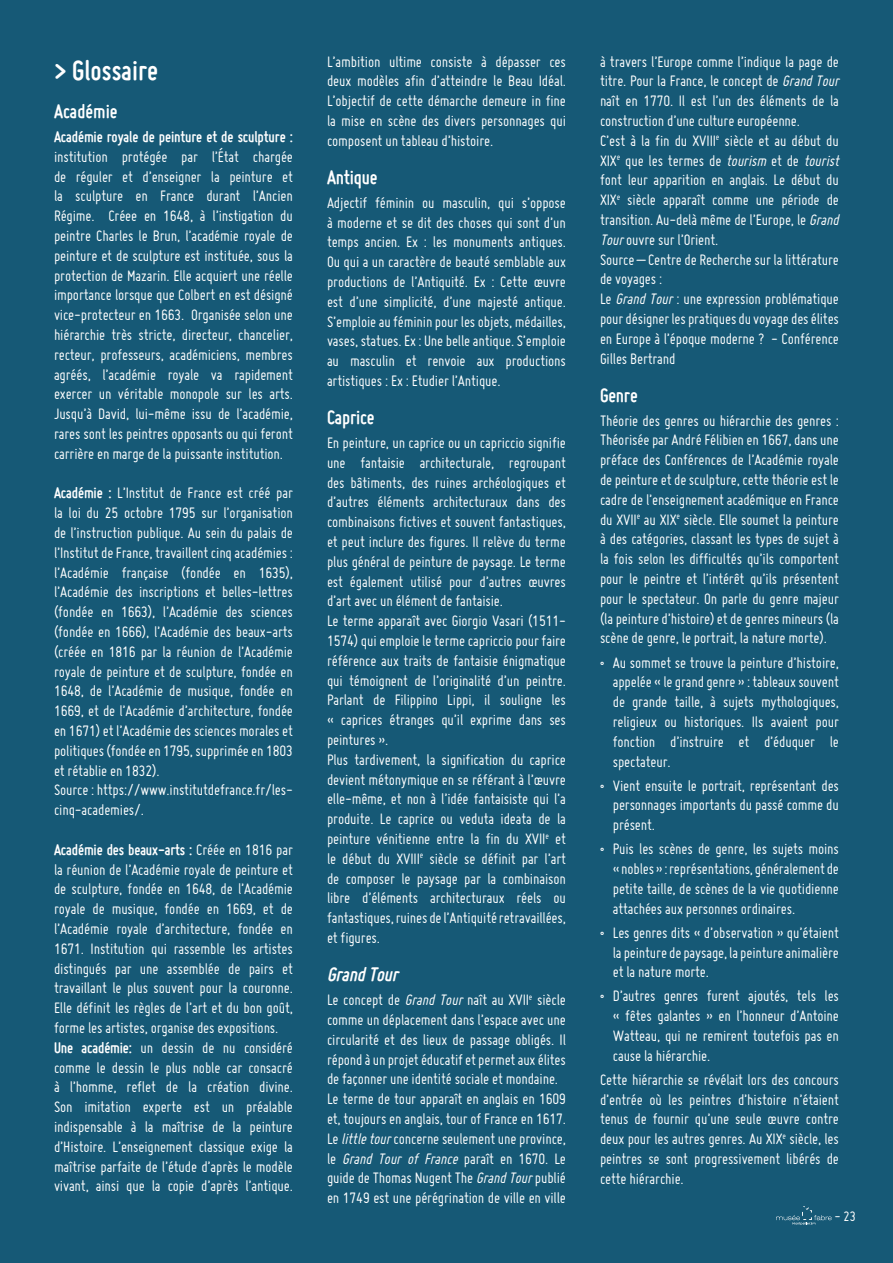
<style>
.page{position:relative;width:893px;height:1263px;background:#165976}
.page>*{position:absolute;margin:0;border:0;box-sizing:border-box;transform-origin:0 0}
.t1{font:700 30px "Miso";color:#fff}
.t2{font:700 21px "Miso";letter-spacing:-.01em;color:#fff}
.t3{font:italic 700 21px "Miso";color:#fff}
.t4{font:16.5px/19.8px "Miso";letter-spacing:-.01em;color:#fff;text-align:justify}
.t5{font:700 16.5px "Miso";letter-spacing:-.01em;color:#fff}
.t6{font:15px "Miso";color:#fff}
.s1{font-weight:700}
.s2{font-style:italic}
</style>
<div class="page">
<svg style="left:776px;top:1206px;width:56px;height:19px"></svg>
<h1 class="t1" style="left:54px;top:53px;width:106px">&gt; Glossaire</h1>
<p class="t2" style="left:54px;top:99px;width:65px">Académie</p>
<p class="t5" style="left:54px;top:127px;width:240px">Académie royale de peinture et de sculpture :</p>
<p class="t4" style="left:54px;top:146px;width:240px">institution protégée par l’État chargée de réguler et d’enseigner la peinture et la sculpture en France durant l’Ancien Régime. Créee en 1648, à l’instigation du peintre Charles le Brun, l’académie royale de peinture et de sculpture est instituée, sous la protection de Mazarin. Elle acquiert une réelle importance lorsque que Colbert en est désigné vice-protecteur en 1663. Organisée selon une hiérarchie très stricte, directeur, chancelier, recteur, professeurs, académiciens, membres agréés, l’académie royale va rapidement exercer un véritable monopole sur les arts.<br>Jusqu’à David, lui-même issu de l’académie, rares sont les peintres opposants ou qui feront carrière en marge de la puissante institution.</p>
<p class="t4" style="left:54px;top:483px;width:240px;text-align:left"><span class="s1">Académie :</span> L’Institut de France est créé par la loi du 25 octobre 1795 sur l’organisation de l’instruction publique. Au sein du palais de l’Institut de France, travaillent cinq académies : l’Académie française (fondée en 1635), l’Académie des inscriptions et belles-lettres (fondée en 1663), l’Académie des sciences (fondée en 1666), l’Académie des beaux-arts (créée en 1816 par la réunion de l’Académie royale de peinture et de sculpture, fondée en 1648, de l’Académie de musique, fondée en 1669, et de l’Académie d’architecture, fondée en 1671) et l’Académie des sciences morales et politiques (fondée en 1795, supprimée en 1803 et rétablie en 1832).<br>Source : https://www.institutdefrance.fr/les&shy;cinq-academies/.</p>
<p class="t4" style="left:54px;top:839px;width:240px;text-align:left"><span class="s1">Académie des beaux-arts :</span> Créée en 1816 par la réunion de l’Académie royale de peinture et de sculpture, fondée en 1648, de l’Académie royale de musique, fondée en 1669, et de l’Académie royale d’architecture, fondée en 1671. Institution qui rassemble les artistes distingués par une assemblée de pairs et travaillant le plus souvent pour la couronne.<br>Elle définit les règles de l’art et du bon goût, forme les artistes, organise des expositions.<br><span class="s1">Une académie:</span> un dessin de nu considéré comme le dessin le plus noble car consacré à l’homme, reflet de la création divine.<br>Son imitation experte est un préalable indispensable à la maîtrise de la peinture d’Histoire. L’enseignement classique exige la maîtrise parfaite de l’étude d’après le modèle vivant, ainsi que la copie d’après l’antique.</p>
<p class="t4" style="left:327px;top:51px;width:240px">L’ambition ultime consiste à dépasser ces deux modèles afin d’atteindre le Beau Idéal.<br>L’objectif de cette démarche demeure in fine la mise en scène des divers personnages qui composent un tableau d’histoire.</p>
<p class="t2" style="left:327px;top:165px;width:52px">Antique</p>
<p class="t4" style="left:327px;top:192px;width:240px">Adjectif féminin ou masculin, qui s’oppose à moderne et se dit des choses qui sont d’un temps ancien. Ex : les monuments antiques.<br>Ou qui a un caractère de beauté semblable aux productions de l’Antiquité. Ex : Cette œuvre est d’une simplicité, d’une majesté antique.<br>S’emploie au féminin pour les objets, médailles, vases, statues. Ex : Une belle antique. S’emploie au masculin et renvoie aux productions artistiques : Ex : Etudier l’Antique.</p>
<p class="t2" style="left:327px;top:405px;width:49px">Caprice</p>
<p class="t4" style="left:327px;top:433px;width:240px;text-align:left">En peinture, un caprice ou un capriccio signifie une fantaisie architecturale, regroupant des bâtiments, des ruines archéologiques et d’autres éléments architecturaux dans des combinaisons fictives et souvent fantastiques, et peut inclure des figures. Il relève du terme plus général de peinture de paysage. Le terme est également utilisé pour d’autres œuvres d’art avec un élément de fantaisie.<br>Le terme apparaît avec Giorgio Vasari (1511- 1574) qui emploie le terme capriccio pour faire référence aux traits de fantaisie énigmatique qui témoignent de l’originalité d’un peintre.<br>Parlant de Filippino Lippi, il souligne les « caprices étranges qu’il exprime dans ses peintures ».<br>Plus tardivement, la signification du caprice devient métonymique en se référant à l’œuvre elle-même, et non à l’idée fantaisiste qui l’a produite. Le caprice ou veduta ideata de la peinture vénitienne entre la fin du XVII<sup>e</sup> et le début du XVIII<sup>e</sup> siècle se définit par l’art de composer le paysage par la combinaison libre d’éléments architecturaux réels ou fantastiques, ruines de l’Antiquité retravaillées, et figures.</p>
<p class="t3" style="left:327px;top:962px;width:78px">GrandTour</p>
<p class="t4" style="left:327px;top:990px;width:240px;text-align:left">Le concept de <span class="s2">GrandTour</span>naît au XVII<sup>e</sup> siècle comme un déplacement dans l’espace avec une circularité et des lieux de passage obligés. Il répond à un projet éducatif et permet aux élites de façonner une identité sociale et mondaine.<br>Le terme de tour apparaît en anglais en 1609 et, toujours en anglais, tour of France en 1617.<br>Le <span class="s2">littletour</span>concerne seulement une province, l e <span class="s2">Grand Tour of France</span> p a raît e n 1 6 7 0 . L e guide de Thomas Nugent The <span class="s2">GrandTour</span>publié en 1749 est une pérégrination de ville en ville</p>
<p class="t4" style="left:600px;top:51px;width:244px;text-align:left">à travers l’Europe comme l’indique la page de titre. Pour la France, le concept de <span class="s2">GrandTour </span>naît en 1770. Il est l’un des éléments de la construction d’une culture européenne.<br>C’est à la fin du XVIII<sup>e</sup> siècle et au début du XIX<sup>e</sup> que les termes de <span class="s2">tourism</span> et de <span class="s2">tourist </span>font leur apparition en anglais. Le début du XIX<sup>e</sup> siècle apparaît comme une période de transition. Au-delà même de l’Europe, le <span class="s2">Grand Tour</span>ouvre sur l’Orient.<br>Source – Centre de Recherche sur la littérature de voyages :<br>Le <span class="s2">GrandTour</span>: une expression problématique pour désigner les pratiques du voyage des élites en Europe à l’époque moderne ? - Conférence Gilles Bertrand</p>
<p class="t2" style="left:600px;top:383px;width:39px">Genre</p>
<p class="t4" style="left:600px;top:410px;width:240px">Théorie des genres ou hiérarchie des genres :<br>Théorisée par André Félibien en 1667, dans une préface des Conférences de l’Académie royale de peinture et de sculpture, cette théorie est le cadre de l’enseignement académique en France du XVII<sup>e</sup> au XIX<sup>e</sup> siècle. Elle soumet la peinture à des catégories, classant les types de sujet à la fois selon les difficultés qu’ils comportent pour le peintre et l’intérêt qu’ils présentent pour le spectateur. On parle du genre majeur (la peinture d’histoire) et de genres mineurs (la scène de genre, le portrait, la nature morte).</p>
<p class="t4" style="left:613px;top:652px;width:228px;text-indent:-13px">• Au sommet se trouve la peinture d’histoire, appelée « le grand genre » : tableaux souvent de grande taille, à sujets mythologiques, religieux ou historiques. Ils avaient pour fonction d’instruire et d’éduquer le spectateur.</p>
<p class="t4" style="left:613px;top:775px;width:228px;text-indent:-13px">• Vient ensuite le portrait, représentant des personnages importants du passé comme du présent.</p>
<p class="t4" style="left:613px;top:839px;width:228px;text-indent:-13px">• Puis les scènes de genre, les sujets moins «nobles» : représentations, généralement de petite taille, de scènes de la vie quotidienne attachées aux personnes ordinaires.</p>
<p class="t4" style="left:613px;top:922px;width:228px;text-indent:-13px">• Les genres dits « d’observation » qu’étaient la peinture de paysage, la peinture animalière et la nature morte.</p>
<p class="t4" style="left:613px;top:986px;width:228px;text-indent:-13px">• D’autres genres furent ajoutés, tels les « fêtes galantes » en l’honneur d’Antoine Watteau, qui ne remirent toutefois pas en cause la hiérarchie.</p>
<p class="t4" style="left:600px;top:1069px;width:240px">Cette hiérarchie se révélait lors des concours d’entrée où les peintres d’histoire n’étaient tenus de fournir qu’une seule œuvre contre deux pour les autres genres. Au XIX<sup>e</sup> siècle, les peintres se sont progressivement libérés de cette hiérarchie.</p>
<p class="t6" style="left:834px;top:1208px;width:23px">- 23</p>
</div>
